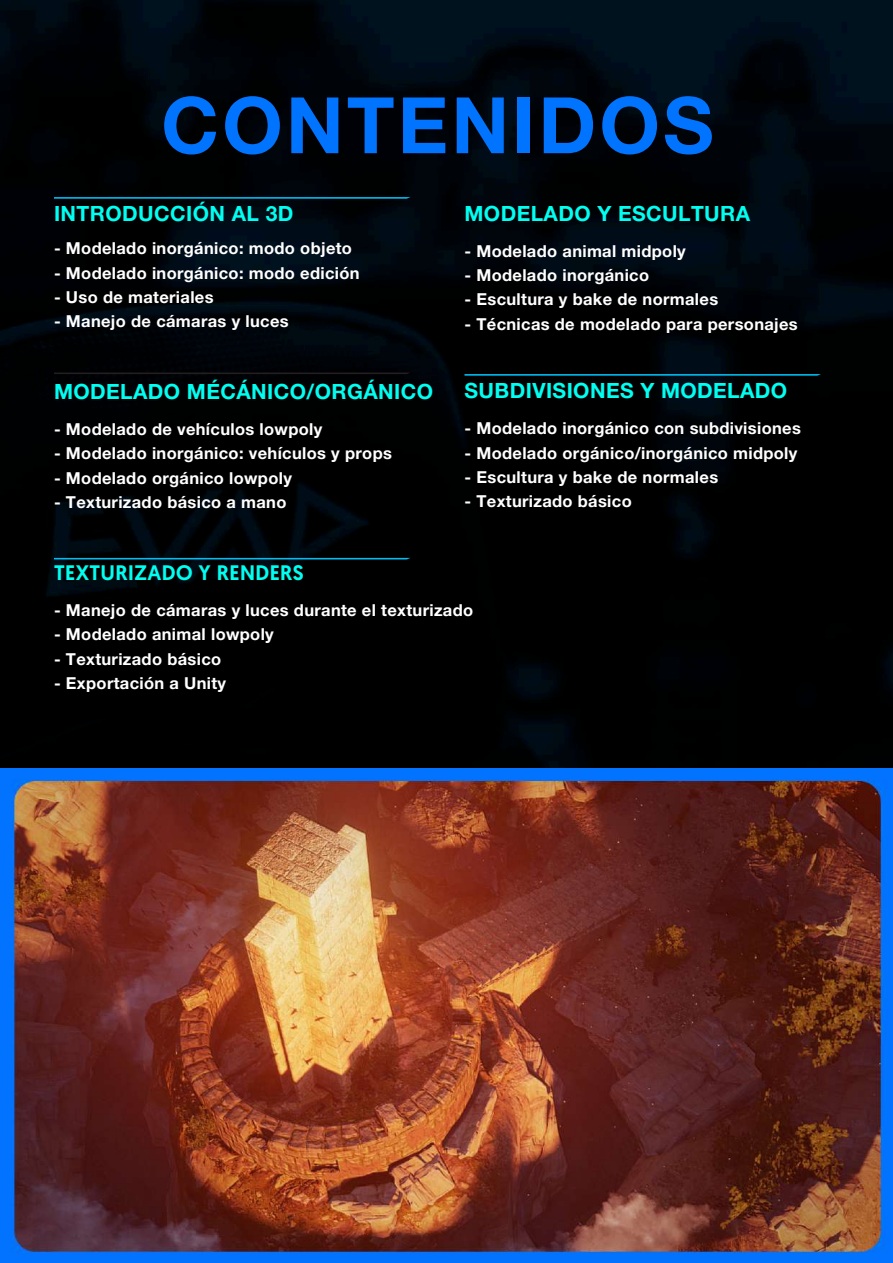
<style>
.page{position:relative;width:893px;height:1263px;background:#fff}
.page>*{position:absolute;margin:0;border:0;box-sizing:border-box;transform-origin:0 0}
.t1{font:78px "Helvetica Neue LT 75 Bd";letter-spacing:.04em;color:#0074ff}
.t2{font:21px "Helvetica Neue LT 75 Bd";letter-spacing:.02em;color:#00fff1}
.t3{font:500 21px "Geomanist";letter-spacing:.02em;color:#00fff1}
.t4{font:16.5px "Helvetica Neue LT 75 Bd";letter-spacing:.02em;color:#fff}
</style>
<div class="page">
<img style="left:0;top:0;width:893px;height:769px">
<img style="left:0;top:769px;width:893px;height:494px">
<svg style="left:54px;top:197px;width:356px;height:2px"></svg>
<svg style="left:54px;top:372px;width:356px;height:2px"></svg>
<svg style="left:54px;top:558px;width:356px;height:1px"></svg>
<svg style="left:464px;top:374px;width:357px;height:2px"></svg>
<h1 class="t1" style="left:161px;top:76px;width:554px">CONTENIDOS</h1>
<p class="t2" style="left:54px;top:200px;width:241px">INTRODUCCIÓN AL 3D</p>
<p class="t2" style="left:464px;top:200px;width:287px">MODELADO Y ESCULTURA</p>
<p class="t4" style="left:54px;top:238px;width:300px">- Modelado inorgánico: modo objeto</p>
<p class="t4" style="left:54px;top:262px;width:307px">- Modelado inorgánico: modo edición</p>
<p class="t4" style="left:54px;top:286px;width:161px">- Uso de materiales</p>
<p class="t4" style="left:54px;top:311px;width:236px">- Manejo de cámaras y luces</p>
<p class="t4" style="left:464px;top:240px;width:223px">- Modelado animal midpoly</p>
<p class="t4" style="left:464px;top:265px;width:186px">- Modelado inorgánico</p>
<p class="t4" style="left:464px;top:289px;width:255px">- Escultura y bake de normales</p>
<p class="t4" style="left:464px;top:313px;width:335px">- Técnicas de modelado para personajes</p>
<p class="t2" style="left:54px;top:378px;width:381px">MODELADO MÉCÁNICO/ORGÁNICO</p>
<p class="t2" style="left:464px;top:377px;width:324px">SUBDIVISIONES Y MODELADO</p>
<p class="t4" style="left:54px;top:419px;width:270px">- Modelado de vehículos lowpoly</p>
<p class="t4" style="left:54px;top:443px;width:339px">- Modelado inorgánico: vehículos y props</p>
<p class="t4" style="left:54px;top:467px;width:239px">- Modelado orgánico lowpoly</p>
<p class="t4" style="left:54px;top:492px;width:234px">- Texturizado básico a mano</p>
<p class="t4" style="left:464px;top:418px;width:338px">- Modelado inorgánico con subdivisiones</p>
<p class="t4" style="left:464px;top:442px;width:334px">- Modelado orgánico/inorgánico midpoly</p>
<p class="t4" style="left:464px;top:466px;width:255px">- Escultura y bake de normales</p>
<p class="t4" style="left:464px;top:491px;width:169px">- Texturizado básico</p>
<p class="t3" style="left:54px;top:559px;width:251px">TEXTURIZADO Y RENDERS</p>
<p class="t4" style="left:54px;top:600px;width:421px">- Manejo de cámaras y luces durante el texturizado</p>
<p class="t4" style="left:54px;top:624px;width:221px">- Modelado animal lowpoly</p>
<p class="t4" style="left:54px;top:648px;width:169px">- Texturizado básico</p>
<p class="t4" style="left:54px;top:673px;width:174px">- Exportación a Unity</p>
</div>
